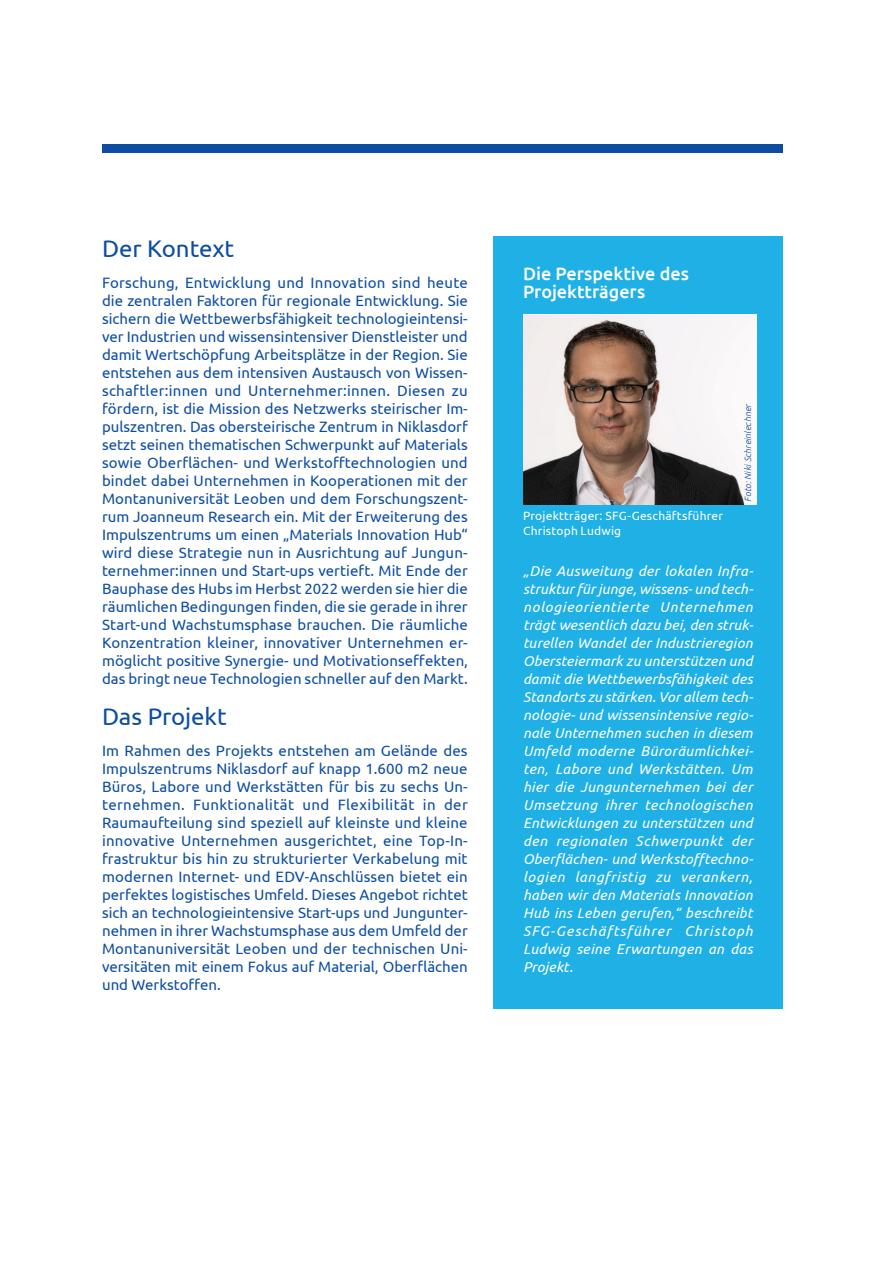
<style>
.page{position:relative;width:893px;height:1263px;background:#fff}
.page>*{position:absolute;margin:0;border:0;box-sizing:border-box;transform-origin:0 0}
.t1{font:24px "Ubuntu";letter-spacing:-.005em;color:#0d4da1}
.H3_weiß{font:500 18px/18px "Ubuntu";color:#fff}
.copy{font:15px/18px "Ubuntu";color:#0d4da1;text-align:justify}
.Zitat_weiß{font:italic 14.25px/18px "Ubuntu";letter-spacing:.025em;color:#fff;text-align:justify}
.bildtext{font:12px/15px "Ubuntu";letter-spacing:.02em;color:#fff}
.t2{font:italic 300 9px "Ubuntu";letter-spacing:.01em;color:#0d4da1}
</style>
<div class="page">
<div style="left:102px;top:145px;width:680px;height:8px;background:#0d4da1"></div>
<div style="left:493px;top:236px;width:289px;height:772px;background:#1fb0e6"></div>
<img style="left:523px;top:315px;width:234px;height:189px">
<h2 class="t1" style="left:102px;top:233px;width:134px">Der Kontext</h2>
<p class="copy" style="left:102px;top:273px;width:367px">Forschung, Entwicklung und Innovation sind heute die zentralen Faktoren für regionale Entwicklung. Sie sichern die Wettbewerbsfähigkeit technologieintensi&shy;ver Industrien und wissensintensiver Dienstleister und damit Wertschöpfung Arbeitsplätze in der Region. Sie entstehen aus dem intensiven Austausch von Wissen&shy;schaftler:innen und Unternehmer:innen. Diesen zu fördern, ist die Mission des Netzwerks steirischer Im&shy;pulszentren. Das obersteirische Zentrum in Niklasdorf setzt seinen thematischen Schwerpunkt auf Materials sowie Oberflächen- und Werkstofftechnologien und bindet dabei Unternehmen in Kooperationen mit der Montanuniversität Leoben und dem Forschungszent&shy;rum Joanneum Research ein. Mit der Erweiterung des Impulszentrums um einen „Materials Innovation Hub“ wird diese Strategie nun in Ausrichtung auf Jungun&shy;ternehmer:innen und Start-ups vertieft. Mit Ende der Bauphase des Hubs im Herbst 2022 werden sie hier die räumlichen Bedingungen finden, die sie gerade in ihrer Start-und Wachstumsphase brauchen. Die räumliche Konzentration kleiner, innovativer Unternehmen er&shy;möglicht positive Synergie- und Motivationseffekten, das bringt neue Technologien schneller auf den Markt.</p>
<h2 class="t1" style="left:102px;top:701px;width:126px">Das Projekt</h2>
<p class="copy" style="left:102px;top:741px;width:367px">Im Rahmen des Projekts entstehen am Gelände des Impulszentrums Niklasdorf auf knapp 1.600 m2 neue Büros, Labore und Werkstätten für bis zu sechs Un&shy;ternehmen. Funktionalität und Flexibilität in der Raumaufteilung sind speziell auf kleinste und kleine innovative Unternehmen ausgerichtet, eine Top-In&shy;frastruktur bis hin zu strukturierter Verkabelung mit modernen Internet- und EDV-Anschlüssen bietet ein perfektes logistisches Umfeld. Dieses Angebot richtet sich an technologieintensive Start-ups und Jungunter&shy;nehmen in ihrer Wachstumsphase aus dem Umfeld der Montanuniversität Leoben und der technischen Uni&shy;versitäten mit einem Fokus auf Material, Oberflächen und Werkstoffen.</p>
<p class="H3_weiß" style="left:523px;top:264px;width:167px">Die Perspektive des<br>Projektträgers</p>
<p class="bildtext" style="left:523px;top:507px;width:202px">Projektträger: SFG-Geschäftsführer<br>Christoph Ludwig</p>
<p class="t2" style="left:742px;top:502px;width:100px;rotate:-90deg">Foto: Niki Schreinlechner</p>
<p class="Zitat_weiß" style="left:523px;top:561px;width:232px">„Die Ausweitung der lokalen Infra&shy;struktur für junge, wissens- und tech&shy;nologieorientierte Unternehmen trägt wesentlich dazu bei, den struk&shy;turellen Wandel der Industrieregion Obersteiermark zu unterstützen und damit die Wettbewerbsfähigkeit des Standorts zu stärken. Vor allem tech&shy;nologie- und wissensintensive regio&shy;nale Unternehmen suchen in diesem Umfeld moderne Büroräumlichkei&shy;ten, Labore und Werkstätten. Um hier die Jungunternehmen bei der Umsetzung ihrer technologischen Entwicklungen zu unterstützen und den regionalen Schwerpunkt der Oberflächen- und Werkstofftechno&shy;logien langfristig zu verankern, haben wir den Materials Innovation Hub ins Leben gerufen,“ beschreibt SFG-Geschäftsführer Christoph Ludwig seine Erwartungen an das Projekt.</p>
</div>
